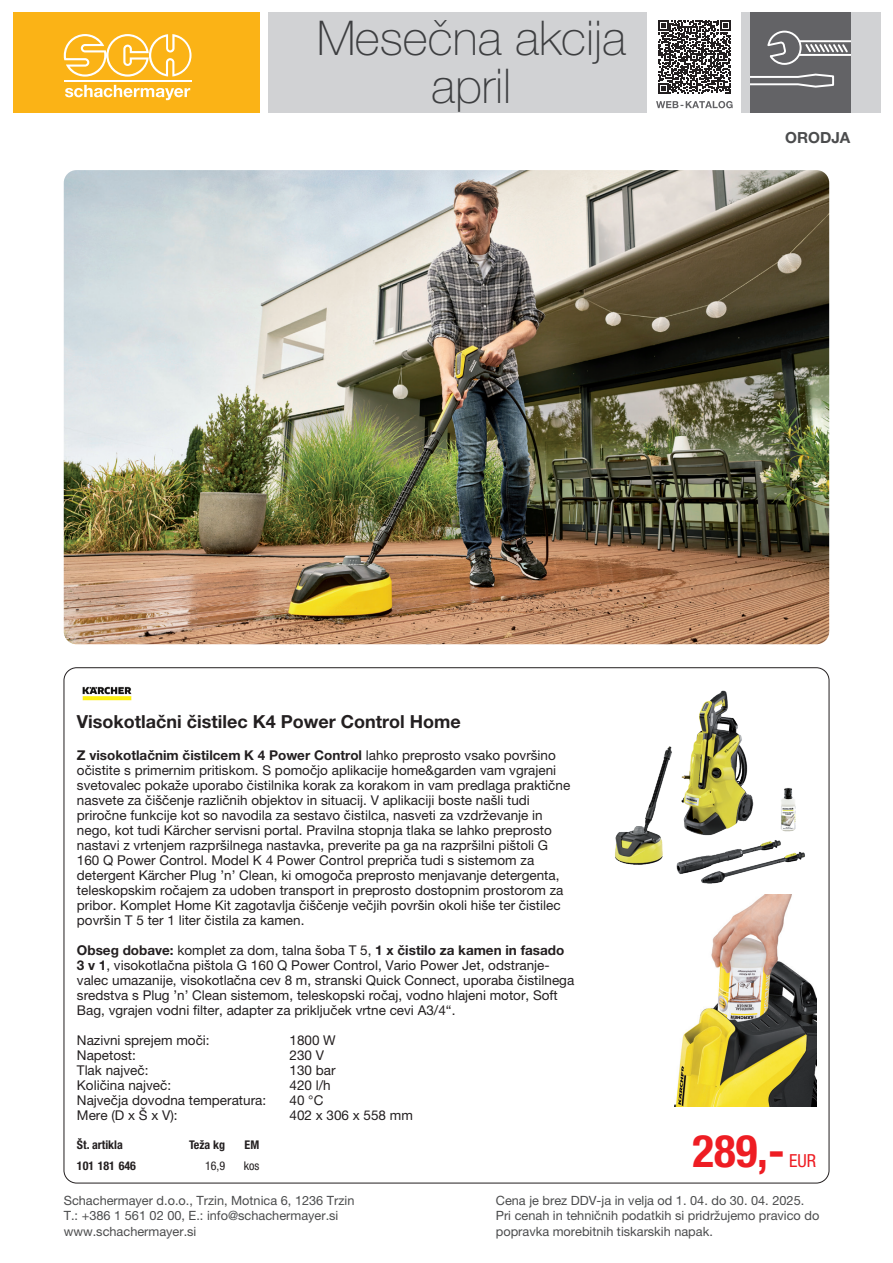
<style>
.page{position:relative;width:893px;height:1263px;background:#fff}
.page>*{position:absolute;margin:0;border:0;box-sizing:border-box;transform-origin:0 0}
.t1{font:100 48px/48px "Helvetica Neue LT Pro";color:#4b4c4d;text-align:center}
.t2{font:700 condensed 45px "Helvetica Neue LT Pro";color:#ee1d23}
.ProduktgruppeName{font:700 18px "Helvetica Neue LT Pro";color:#231f20}
.t3{font:condensed 18px "Helvetica Neue LT Pro";color:#ee1d23}
.t4{font:700 15.3px "Helvetica Neue LT Pro";color:#4b4c4d}
.ProduktblockAbsatz{font:13.5px/15px "Helvetica Neue LT Pro";color:#231f20}
.ProduktblockMerkmale{font:13.5px "Helvetica Neue LT Pro";color:#231f20}
.t5{font:12.75px "Helvetica Neue LT Pro";color:#4b4c4d}
.TabellenKopfLinks{font:700 condensed 12px "Helvetica Neue LT Pro";color:#231f20}
.TabellenZelleArtNr{font:700 condensed 12px "Helvetica Neue LT Pro";color:#231f20}
.TabellenKopfRechts{font:700 condensed 12px "Helvetica Neue LT Pro";color:#231f20}
.TabellenZelleRechts{font:condensed 12px "Helvetica Neue LT Pro";color:#231f20}
.TabellenZelleLinks{font:condensed 12px "Helvetica Neue LT Pro";color:#231f20}
.s1{font-weight:700}
</style>
<div class="page">
<div style="left:13px;top:13px;width:246px;height:100px;background:#fbb316"></div>
<div style="left:268px;top:13px;width:612px;height:100px;background:#d1d2d4"></div>
<svg style="left:64px;top:34px;width:128px;height:43px"></svg>
<svg style="left:65px;top:85px;width:125px;height:15px"></svg>
<hr style="left:64px;top:81px;width:128px;height:1px;background:#fff">
<svg style="left:750px;top:13px;width:100px;height:100px;background:#717174"></svg>
<div style="left:648px;top:12px;width:93px;height:104px;background:#fff"></div>
<svg style="left:656px;top:101px;width:77px;height:7px"></svg>
<svg style="left:658px;top:20px;width:73px;height:73px"></svg>
<img style="left:82px;top:686px;width:50px;height:15px">
<img style="left:615px;top:690px;width:190px;height:194px">
<img style="left:674px;top:894px;width:142px;height:213px">
<img style="left:64px;top:170px;width:765px;height:474px">
<h1 class="t1" style="left:316px;top:14px;width:312px">Mesečna akcija april</h1>
<p class="t4" style="left:785px;top:128px;width:67px">ORODJA</p>
<p class="ProduktgruppeName" style="left:77px;top:710px;width:385px">Visokotlačni čistilec K4 Power Control Home</p>
<p class="ProduktblockAbsatz" style="left:77px;top:747px;width:495px"><span class="s1">Z visokotlačnim čistilcem K 4 Power Control</span> lahko preprosto vsako površino očistite s primernim pritiskom. S pomočjo aplikacije home&amp;garden vam vgrajeni svetovalec pokaže uporabo čistilnika korak za korakom in vam predlaga praktične nasvete za čiščenje različnih objektov in situacij. V aplikaciji boste našli tudi priročne funkcije kot so navodila za sestavo čistilca, nasveti za vzdrževanje in nego, kot tudi Kärcher servisni portal. Pravilna stopnja tlaka se lahko preprosto nastavi z vrtenjem razpršilnega nastavka, preverite pa ga na razpršilni pištoli G 160 Q Power Control. Model K 4 Power Control prepriča tudi s sistemom za detergent Kärcher Plug ’n’ Clean, ki omogoča preprosto menjavanje detergenta, teleskopskim ročajem za udoben transport in preprosto dostopnim prostorom za pribor. Komplet Home Kit zagotavlja čiščenje večjih površin okoli hiše ter čistilec površin T 5 ter 1 liter čistila za kamen.</p>
<p class="ProduktblockAbsatz" style="left:77px;top:942px;width:499px"><span class="s1">Obseg dobave:</span> komplet za dom, talna šoba T 5, <span class="s1">1 x čistilo za kamen in fasado 3 v 1</span>, visokotlačna pištola G 160 Q Power Control, Vario Power Jet, odstranje&shy;valec umazanije, visokotlačna cev 8 m, stranski Quick Connect, uporaba čistilnega sredstva s Plug ’n’ Clean sistemom, teleskopski ročaj, vodno hlajeni motor, Soft Bag, vgrajen vodni filter, adapter za priključek vrtne cevi A3/4“.</p>
<p class="ProduktblockMerkmale" style="left:77px;top:1032px;width:134px">Nazivni sprejem moči:</p>
<p class="ProduktblockMerkmale" style="left:290px;top:1032px;width:48px">1800 W</p>
<p class="ProduktblockMerkmale" style="left:77px;top:1047px;width:61px">Napetost:</p>
<p class="ProduktblockMerkmale" style="left:290px;top:1047px;width:36px">230 V</p>
<p class="ProduktblockMerkmale" style="left:77px;top:1062px;width:73px">Tlak največ:</p>
<p class="ProduktblockMerkmale" style="left:290px;top:1062px;width:48px">130 bar</p>
<p class="ProduktblockMerkmale" style="left:77px;top:1077px;width:96px">Količina največ:</p>
<p class="ProduktblockMerkmale" style="left:290px;top:1077px;width:43px">420 l/h</p>
<p class="ProduktblockMerkmale" style="left:77px;top:1092px;width:191px">Največja dovodna temperatura:</p>
<p class="ProduktblockMerkmale" style="left:290px;top:1092px;width:35px">40 °C</p>
<p class="ProduktblockMerkmale" style="left:77px;top:1107px;width:102px">Mere (D x Š x V):</p>
<p class="ProduktblockMerkmale" style="left:290px;top:1107px;width:125px">402 x 306 x 558 mm</p>
<p class="TabellenKopfLinks" style="left:77px;top:1138px;width:47px">Št. artikla</p>
<p class="TabellenKopfRechts" style="left:189px;top:1138px;width:38px">Teža kg</p>
<p class="TabellenKopfLinks" style="left:245px;top:1138px;width:16px">EM</p>
<p class="TabellenZelleArtNr" style="left:77px;top:1159px;width:61px">101 181 646</p>
<p class="TabellenZelleRechts" style="left:205px;top:1159px;width:22px">16,9</p>
<p class="TabellenZelleLinks" style="left:244px;top:1159px;width:17px">kos</p>
<p class="t2" style="left:692px;top:1124px;width:94px">289,-</p>
<p class="t3" style="left:789px;top:1150px;width:29px">EUR</p>
<p class="t5" style="left:64px;top:1193px;width:292px">Schachermayer d.o.o., Trzin, Motnica 6, 1236 Trzin</p>
<p class="t5" style="left:496px;top:1193px;width:310px">Cena je brez DDV-ja in velja od 1. 04. do 30. 04. 2025.</p>
<p class="t5" style="left:64px;top:1208px;width:276px">T.: +386 1 561 02 00, E.: info@schachermayer.si</p>
<p class="t5" style="left:496px;top:1208px;width:325px">Pri cenah in tehničnih podatkih si pridržujemo pravico do</p>
<p class="t5" style="left:64px;top:1223px;width:134px">www.schachermayer.si</p>
<p class="t5" style="left:496px;top:1223px;width:219px">popravka morebitnih tiskarskih napak.</p>
</div>
